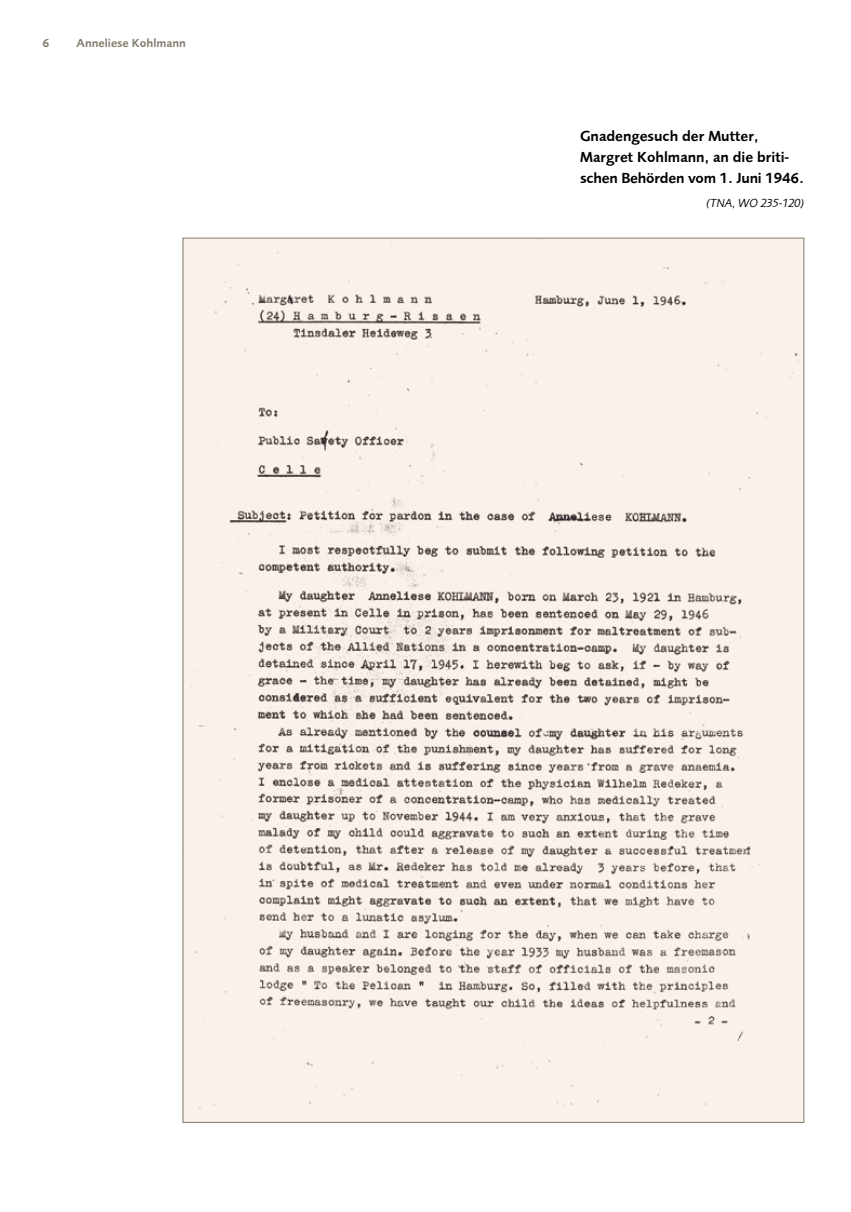
<style>
.page{position:relative;width:851px;height:1212px;background:#fff}
.page>*{position:absolute;margin:0;border:0;box-sizing:border-box;transform-origin:0 0}
.t1{font:15px/21px "Foundry Sans Demi";color:#000}
.t2{font:12px "Foundry Sans Demi";color:#827c6c}
.t3{font:italic 12px "Foundry Sans";color:#000}
</style>
<div class="page">
<img style="left:185px;top:240px;width:617px;height:881px">
<p class="t2" style="left:43px;top:36px;width:8px">6</p>
<p class="t2" style="left:77px;top:36px;width:111px">Anneliese Kohlmann</p>
<p class="t1" style="left:580px;top:125px;width:225px">Gnadengesuch der Mutter,<br>Margret Kohlmann, an die briti&shy;schen Behörden vom 1. Juni 1946.</p>
<p class="t3" style="left:706px;top:196px;width:99px">(TNA, WO 235-120)</p>
</div>
